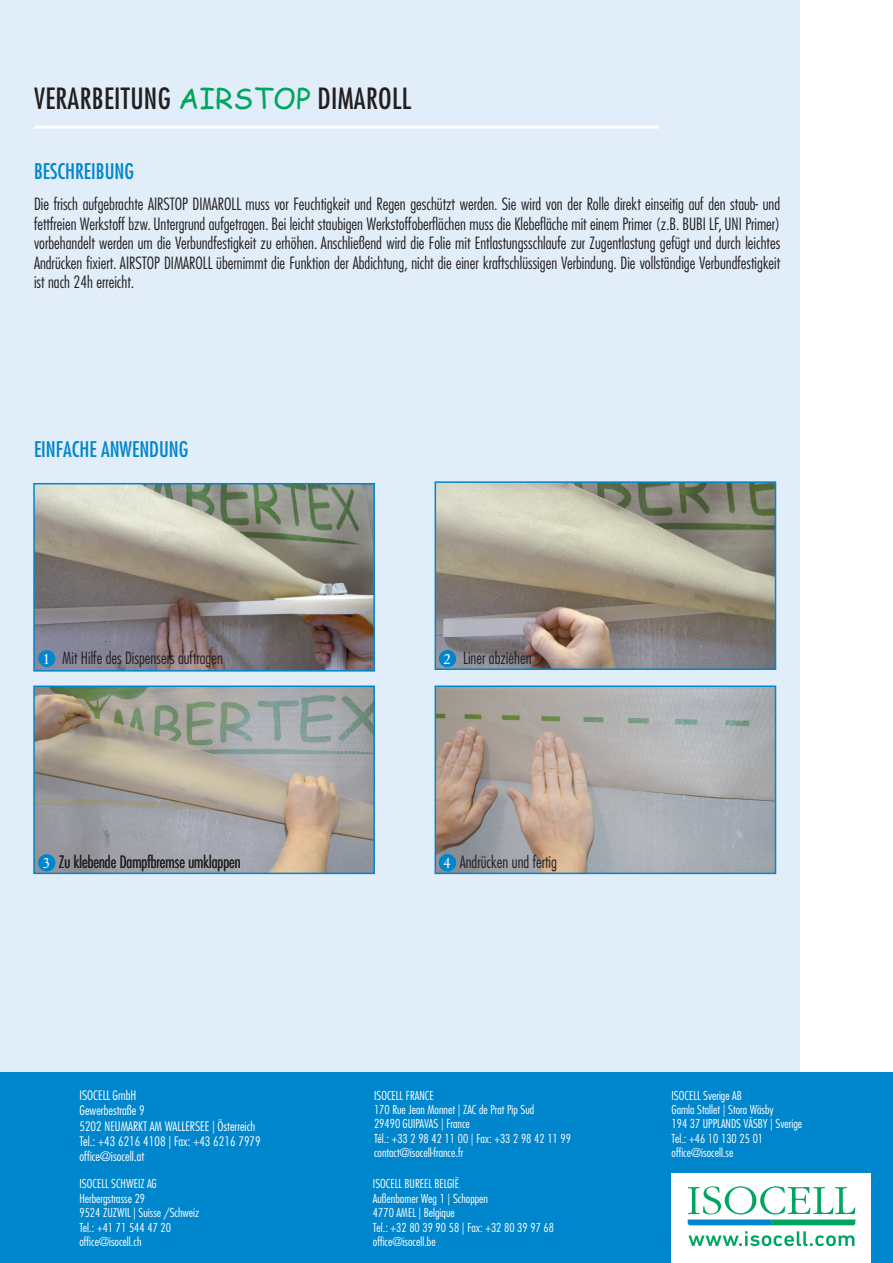
<style>
.page{position:relative;width:893px;height:1263px;background:#fff}
.page>*{position:absolute;margin:0;border:0;box-sizing:border-box;transform-origin:0 0}
.t1{font:500 condensed 28.5px "Futura LT Pro";letter-spacing:.01em;color:#231f20}
.t2{font:500 condensed 21px "Futura LT Pro";color:#0086cc}
.t3{font:300 condensed 16.5px/19.5px "Futura LT Pro";color:#231f20;text-align:justify}
.t4{font:15px "Stempel Garamond LT Pro";color:#fff}
.t5{font:300 condensed 12.75px/15.3px "Futura LT Pro";color:#fff;scale:1.05 1}
.t6{font:300 condensed 12px/14.4px "Futura LT Pro";color:#fff;scale:1.05 1}
.s1{font-family:"Comic Sans MS";font-weight:400;font-stretch:normal;color:#00a660}
.s2{font-family:"Stempel Garamond LT Pro";font-weight:400;font-stretch:normal;font-size:15px;color:#fff}
</style>
<div class="page">
<div style="left:0;top:0;width:799px;height:1073px;background:#e1edf8"></div>
<hr style="left:34px;top:126px;width:625px;height:3px;background:#fff">
<div style="left:0;top:1073px;width:893px;height:190px;background:#0086cc"></div>
<div style="left:672px;top:1173px;width:199px;height:90px;background:#fff"></div>
<svg style="left:688px;top:1186px;width:167px;height:39px"></svg>
<svg style="left:688px;top:1231px;width:166px;height:15px"></svg>
<img style="left:36px;top:486px;width:336px;height:182px">
<div style="left:33px;top:483px;width:342px;height:188px;border:2px solid #0086cc"></div>
<img style="left:36px;top:688px;width:336px;height:183px">
<div style="left:33px;top:685px;width:342px;height:189px;border:2px solid #0086cc"></div>
<img style="left:438px;top:484px;width:335px;height:183px">
<div style="left:435px;top:481px;width:341px;height:189px;border:2px solid #0086cc"></div>
<img style="left:438px;top:688px;width:335px;height:183px">
<div style="left:435px;top:685px;width:341px;height:189px;border:2px solid #0086cc"></div>
<div style="left:39px;top:651px;width:16px;height:15px;background:#0086cc;border-radius:50%"></div>
<div style="left:38px;top:650px;width:17px;height:17px;border:2px solid #0086cc;border-radius:50%"></div>
<div style="left:39px;top:855px;width:16px;height:15px;background:#0086cc;border-radius:50%"></div>
<div style="left:38px;top:854px;width:17px;height:17px;border:2px solid #0086cc;border-radius:50%"></div>
<div style="left:440px;top:855px;width:15px;height:15px;background:#0086cc;border-radius:50%"></div>
<div style="left:439px;top:854px;width:17px;height:17px;border:2px solid #0086cc;border-radius:50%"></div>
<div style="left:440px;top:651px;width:15px;height:15px;background:#0086cc;border-radius:50%"></div>
<div style="left:439px;top:650px;width:17px;height:17px;border:2px solid #0086cc;border-radius:50%"></div>
<h1 class="t1" style="left:34px;top:78px;width:379px">VERARBEITUNG <span class="s1">AIRSTOP</span> DIMAROLL</h1>
<p class="t2" style="left:34px;top:157px;width:102px">BESCHREIBUNG</p>
<p class="t3" style="left:34px;top:195px;width:748px">Die frisch aufgebrachte AIRSTOP DIMAROLL muss vor Feuchtigkeit und Regen geschützt werden. Sie wird von der Rolle direkt einseitig auf den staub- und fettfreien Werkstoff bzw. Untergrund aufgetragen. Bei leicht staubigen Werkstoffoberflächen muss die Klebefläche mit einem Primer (z.B. BUBI LF, UNI Primer) vorbehandelt werden um die Verbundfestigkeit zu erhöhen. Anschließend wird die Folie mit Entlastungsschlaufe zur Zugentlastung gefügt und durch leichtes Andrücken fixiert. AIRSTOP DIMAROLL übernimmt die Funktion der Abdichtung, nicht die einer kraftschlüssigen Verbindung. Die vollständige Verbundfestigkeit ist nach 24h erreicht.</p>
<p class="t2" style="left:34px;top:435px;width:156px">EINFACHE ANWENDUNG</p>
<p class="t4" style="left:43px;top:649px;width:9px">1</p>
<p class="t3" style="left:62px;top:648px;width:162px">Mit Hilfe des Dispensers auftragen</p>
<p class="t3" style="left:463px;top:648px;width:70px">Liner abziehen</p>
<p class="t4" style="left:444px;top:649px;width:9px">2</p>
<p class="t3" style="left:43px;top:852px;width:199px"><span class="s2">3</span> Zu klebende Dampfbremse umklappen</p>
<p class="t4" style="left:444px;top:853px;width:9px">4</p>
<p class="t3" style="left:460px;top:852px;width:99px">Andrücken und fertig</p>
<p class="t5" style="left:79px;top:1088px;width:174px">ISOCELL GmbH<br>Gewerbestraße 9<br>5202 NEUMARKT AM WALLERSEE | Österreich<br>Tel.: +43 6216 4108 | Fax: +43 6216 7979 office@isocell.at</p>
<p class="t6" style="left:374px;top:1088px;width:189px">ISOCELL FRANCE<br>170 Rue Jean Monnet | ZAC de Prat Pip Sud<br>29490 GUIPAVAS | France<br>Tél.: +33 2 98 42 11 00 | Fax: +33 2 98 42 11 99 contact@isocell-france.fr</p>
<p class="t6" style="left:672px;top:1088px;width:126px">ISOCELL Sverige AB<br>Gamla Stallet | Stora Wäsby<br>194 37 UPPLANDS VÄSBY | Sverige<br>Tel.: +46 10 130 25 01 office@isocell.se</p>
<p class="t6" style="left:79px;top:1177px;width:116px">ISOCELL SCHWEIZ AG<br>Herbergstrasse 29<br>9524 ZUZWIL | Suisse /Schweiz<br>Tel.: +41 71 544 47 20 office@isocell.ch</p>
<p class="t6" style="left:373px;top:1177px;width:174px">ISOCELL BUREEL BELGIË<br>Außenborner Weg 1 | Schoppen<br>4770 AMEL | Belgique<br>Tel.: +32 80 39 90 58 | Fax: +32 80 39 97 68 office@isocell.be</p>
</div>
